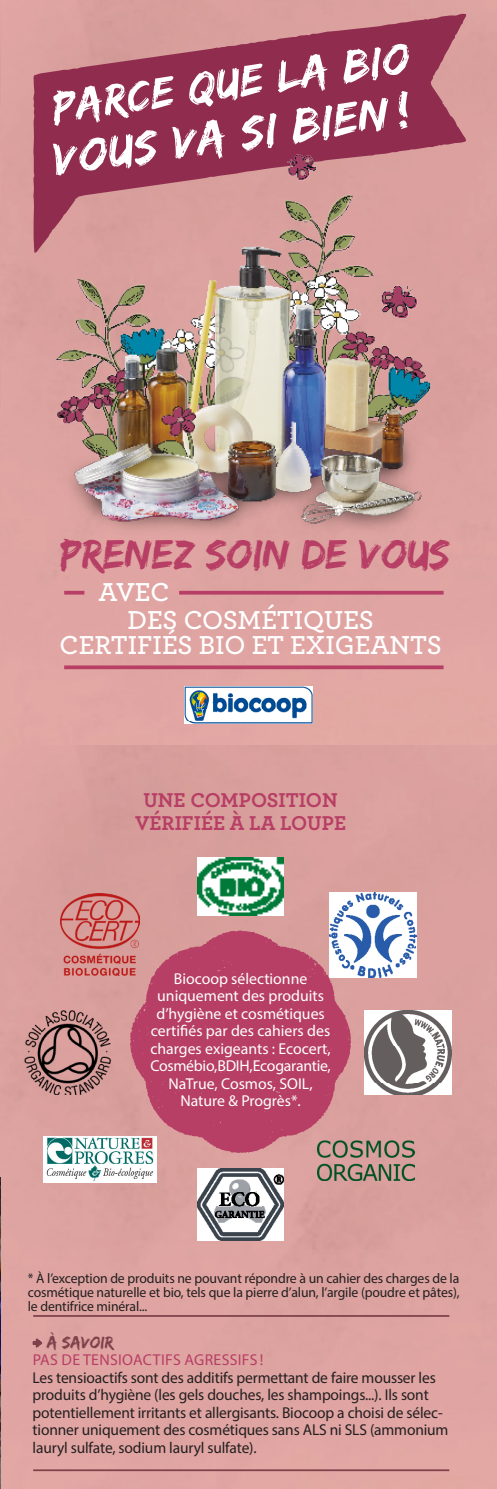
<style>
.page{position:relative;width:497px;height:1489px;background:#fff}
.page>*{position:absolute;margin:0;border:0;box-sizing:border-box;transform-origin:0 0}
.t1{font:47.95px "Edo SZ";color:#fff}
.t2{font:45.32px "Edo SZ";color:#fff}
.t3{font:42.88px "Edo SZ";color:#b73e65}
.t4{font:600 27.12px "Archer";color:#fff}
.t5{font:700 21px "Archer";color:#b73e65}
.t6{font:17.5px "Edo SZ";color:#7e414b}
.t7{font:15.75px/17.5px "Myriad Pro";letter-spacing:-.01em;color:#231f20}
.t8{font:15.75px/17.5px "Myriad Pro";color:#fff;text-align:center}
.t9{font:15.75px "Myriad Pro";letter-spacing:.02em;color:#b73e65}
.t10{font:14px/14px "Myriad Pro";letter-spacing:-.01em;color:#231f20;text-align:justify}
</style>
<div class="page">
<div style="left:0;top:0;width:496px;height:1488px;background:#dda3a0"></div>
<img style="left:0;top:0;width:1px;height:610px">
<img style="left:0;top:1180px;width:1px;height:308px">
<img style="left:184px;top:686px;width:128px;height:37px">
<svg style="left:130px;top:930px;width:220px;height:222px;background:#be5270"></svg>
<svg style="left:0;top:1163px;width:3px;height:17px"></svg>
<svg style="left:31px;top:1337px;width:12px;height:11px"></svg>
<hr style="left:33px;top:1314px;width:415px;height:2px;background:#7e414b">
<hr style="left:33px;top:1469px;width:415px;height:1px;background:#7e414b">
<img style="left:60px;top:893px;width:79px;height:82px">
<img style="left:197px;top:857px;width:86px;height:58px">
<img style="left:329px;top:892px;width:87px;height:85px">
<img style="left:25px;top:1009px;width:86px;height:85px">
<img style="left:317px;top:1138px;width:97px;height:41px">
<img style="left:197px;top:1167px;width:86px;height:73px">
<img style="left:364px;top:1009px;width:87px;height:85px">
<img style="left:44px;top:1136px;width:112px;height:46px">
<svg style="left:33px;top:14px;width:432px;height:239px;background:#be7580"></svg>
<hr style="left:64px;top:591px;width:20px;height:3px;background:#b73e65">
<svg style="left:64px;top:665px;width:379px;height:4px;background:#bb496b"></svg>
<hr style="left:179px;top:591px;width:264px;height:3px;background:#b73e65">
<img style="left:46px;top:0;width:397px;height:536px">
<p class="t2" style="left:48px;top:82px;width:361px;rotate:-8deg">PARCE QUE LA BIO</p>
<p class="t1" style="left:47px;top:132px;width:361px;rotate:-8deg">VOUS VA SI BIEN !</p>
<p class="t3" style="left:60px;top:529px;width:390px">PRENEZ SOIN DE VOUS</p>
<p class="t4" style="left:98px;top:571px;width:72px">AVEC</p>
<p class="t4" style="left:127px;top:599px;width:248px">DES COSMÉTIQUES</p>
<p class="t4" style="left:60px;top:624px;width:383px">CERTIFIÉS BIO ET EXIGEANTS</p>
<p class="t5" style="left:143px;top:783px;width:195px">UNE COMPOSITION</p>
<p class="t5" style="left:135px;top:806px;width:212px">VÉRIFIÉE À LA LOUPE</p>
<p class="t8" style="left:150px;top:969px;width:182px">Biocoop sélectionne uniquement des produits d’hygiène et cosmétiques certifiés par des cahiers des charges exigeants : Ecocert,<br>Cosmébio, BDIH, Ecogarantie,<br>NaTrue, Cosmos, SOIL,<br>Nature &amp; Progrès*.</p>
<p class="t10" style="left:28px;top:1271px;width:433px">* À l’exception de produits ne pouvant répondre à un cahier des charges de la cosmétique naturelle et bio, tels que la pierre d’alun, l’argile (poudre et pâtes), le dentifrice minéral...</p>
<p class="t6" style="left:47px;top:1331px;width:68px">À SAVOIR</p>
<p class="t9" style="left:33px;top:1350px;width:232px">PAS DE TENSIOACTIFS AGRESSIFS !</p>
<p class="t7" style="left:33px;top:1368px;width:417px">Les tensioactifs sont des additifs permettant de faire mousser les produits d’hygiène (les gels douches, les shampoings...). Ils sont potentiellement irritants et allergisants. Biocoop a choisi de sélec&shy;tionner uniquement des cosmétiques sans ALS ni SLS (ammonium lauryl sulfate, sodium lauryl sulfate).</p>
</div>
